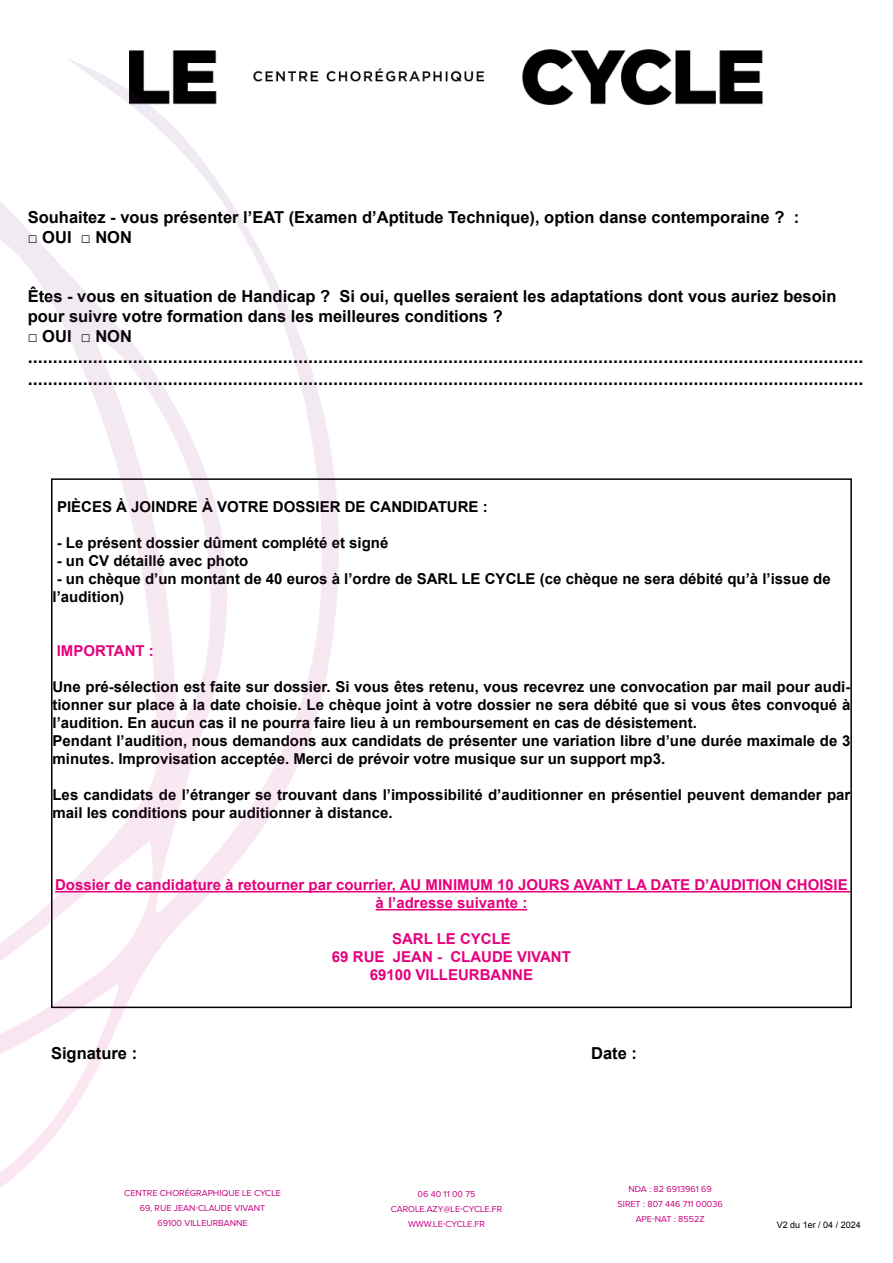
<style>
.page{position:relative;width:893px;height:1263px;background:#fff}
.page>*{position:absolute;margin:0;border:0;box-sizing:border-box;transform-origin:0 0}
.t1{font:700 18px/21.6px "Arial";color:#000}
.t2{font:700 16.5px/19.8px "Arial";color:#000}
.t3{font:700 15px/18px "Arial";color:#000}
.t4{font:700 15px/18px "Arial";color:#e6007d;text-align:center}
.t5{font:9px/15px "Proxima Nova";color:#c7017f;text-align:center}
.t6{font:9px "Arial";color:#000}
</style>
<div class="page">
<hr style="left:55px;top:891px;width:795px;height:1px;background:#e6007d">
<hr style="left:376px;top:909px;width:151px;height:1px;background:#e6007d">
<img style="left:129px;top:49px;width:634px;height:56px">
<svg style="left:0;top:55px;width:350px;height:1133px"></svg>
<p class="t2" style="left:28px;top:208px;width:773px">Souhaitez - vous présenter l’EAT (Examen d’Aptitude Technique), option danse contemporaine ? :</p>
<p class="t2" style="left:28px;top:227px;width:106px">□ OUI □ NON</p>
<p class="t2" style="left:28px;top:287px;width:810px">Êtes - vous en situation de Handicap ? Si oui, quelles seraient les adaptations dont vous auriez besoin pour suivre votre formation dans les meilleures conditions ?</p>
<p class="t2" style="left:28px;top:326px;width:106px">□ OUI □ NON</p>
<p class="t1" style="left:28px;top:347px;width:837px">....................................................................................................................................................................... .......................................................................................................................................................................</p>
<p class="t3" style="left:57px;top:498px;width:432px">PIÈCES À JOINDRE À VOTRE DOSSIER DE CANDIDATURE :</p>
<p class="t3" style="left:57px;top:534px;width:333px">- Le présent dossier dûment complété et signé</p>
<p class="t3" style="left:57px;top:552px;width:193px">- un CV détaillé avec photo</p>
<p class="t3" style="left:52px;top:570px;width:780px">- un chèque d’un montant de 40 euros à l’ordre de SARL LE CYCLE (ce chèque ne sera débité qu’à l’issue de l’audition)</p>
<p class="t4" style="left:57px;top:642px;width:99px">IMPORTANT :</p>
<p class="t3" style="left:52px;top:678px;width:799px">Une pré-sélection est faite sur dossier. Si vous êtes retenu, vous recevrez une convocation par mail pour audi&shy;tionner sur place à la date choisie. Le chèque joint à votre dossier ne sera débité que si vous êtes convoqué à l’audition. En aucun cas il ne pourra faire lieu à un remboursement en cas de désistement.<br>Pendant l’audition, nous demandons aux candidats de présenter une variation libre d’une durée maximale de 3 minutes. Improvisation acceptée. Merci de prévoir votre musique sur un support mp3.</p>
<p class="t3" style="left:52px;top:786px;width:799px">Les candidats de l’étranger se trouvant dans l’impossibilité d’auditionner en présentiel peuvent demander par mail les conditions pour auditionner à distance.</p>
<p class="t4" style="left:55px;top:876px;width:794px">Dossier de candidature à retourner par courrier, AU MINIMUM 10 JOURS AVANT LA DATE D’AUDITION CHOISIE à l’adresse suivante :</p>
<p class="t4" style="left:332px;top:930px;width:240px">SARL LE CYCLE<br>69 RUE JEAN - CLAUDE VIVANT<br>69100 VILLEURBANNE</p>
<p class="t2" style="left:51px;top:1044px;width:88px">Signature :</p>
<p class="t2" style="left:591px;top:1044px;width:47px">Date :</p>
<p class="t5" style="left:124px;top:1186px;width:158px">CENTRE CHORÉGRAPHIQUE LE CYCLE<br>69, RUE JEAN-CLAUDE VIVANT<br>69100 VILLEURBANNE</p>
<p class="t5" style="left:391px;top:1186px;width:113px">06 40 11 00 75<br>CAROLE.AZY@LE-CYCLE.FR<br>WWW.LE-CYCLE.FR</p>
<p class="t5" style="left:618px;top:1181px;width:107px">NDA : 82 6913961 69<br>SIRET : 807 446 711 00036<br>APE-NAT : 8552Z</p>
<p class="t6" style="left:777px;top:1219px;width:86px">V2 du 1er / 04 / 2024</p>
</div>
